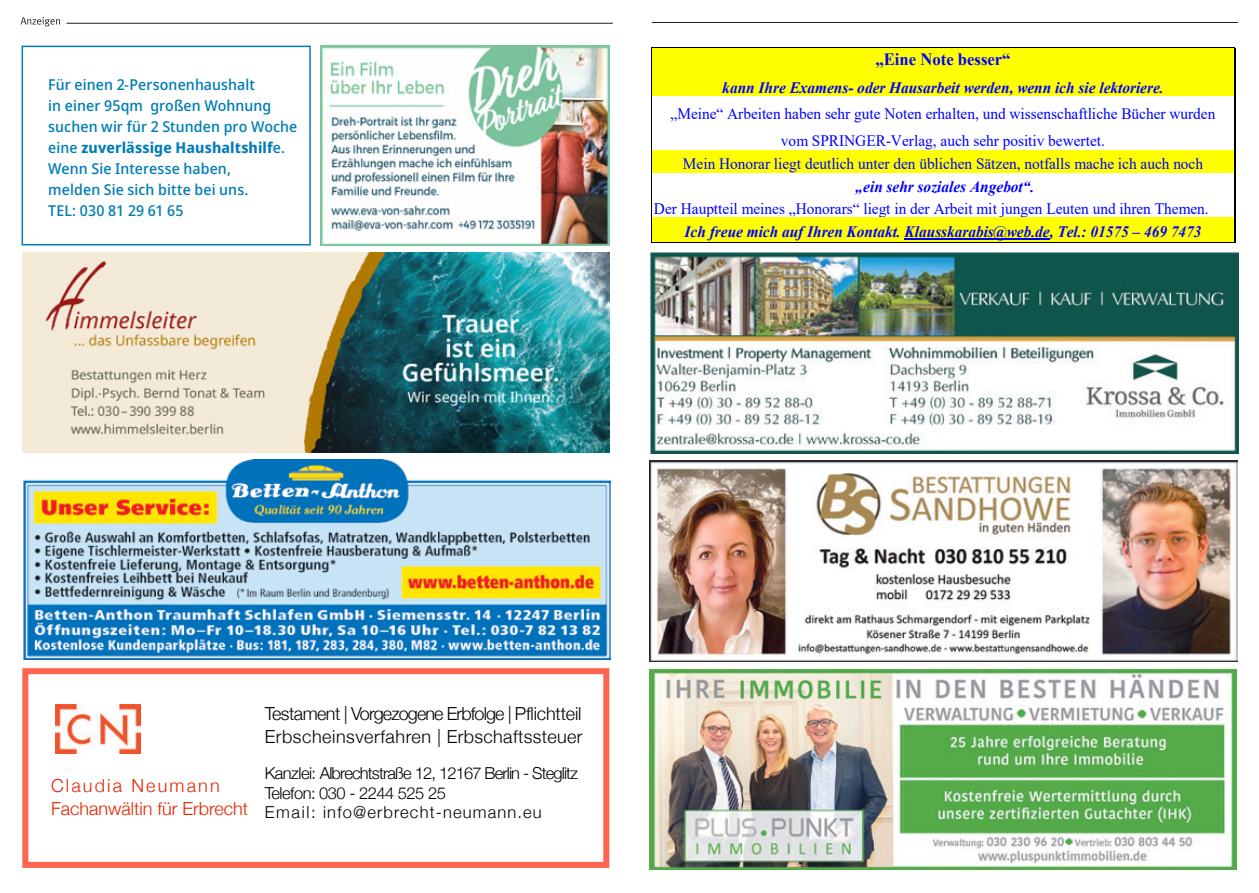
<style>
.page{position:relative;width:1259px;height:893px;background:#fff}
.page>*{position:absolute;margin:0;border:0;box-sizing:border-box;transform-origin:0 0}
.t1{font:300 18px/22.5px "Helvetica Neue";letter-spacing:-.01em;color:#000}
.t2{font:300 18px/22.5px "Helvetica Neue";color:#e32400}
.t3{font:700 17.25px "Times New Roman";color:#00f}
.t4{font:300 16.5px/19.5px "Helvetica Neue";letter-spacing:-.03em;color:#000}
.t5{font:15.9px/26.7px "Times New Roman";color:#00f;text-align:center}
.t6{font:italic 700 15.9px "Times New Roman";color:#00f}
.Fließt{font:500 15px/21px "Noto Sans Display";letter-spacing:.005em;color:#007cb6}
.s1{font-weight:700}
.s2{font-weight:700;font-style:italic}
</style>
<div class="page">
<img style="left:22px;top:252px;width:587px;height:200px">
<div style="left:22px;top:668px;width:587px;height:200px;border:6px solid #ff644e"></div>
<img style="left:55px;top:704px;width:86px;height:50px">
<img style="left:650px;top:252px;width:588px;height:201px">
<img style="left:649px;top:461px;width:588px;height:200px">
<img style="left:649px;top:670px;width:587px;height:200px">
<img style="left:23px;top:460px;width:587px;height:199px">
<hr style="left:67px;top:23px;width:546px;height:1px;background:#231f20">
<svg style="left:21px;top:17px;width:39px;height:9px"></svg>
<hr style="left:652px;top:22px;width:585px;height:1px;background:#231f20">
<img style="left:320px;top:46px;width:289px;height:199px">
<div style="left:652px;top:48px;width:582px;height:21px;background:#ff0"></div>
<hr style="left:652px;top:47px;width:582px;height:1px;background:#000">
<div style="left:652px;top:69px;width:582px;height:27px;background:#ff0"></div>
<div style="left:652px;top:150px;width:582px;height:23px;background:#ff0"></div>
<div style="left:652px;top:218px;width:582px;height:24px;background:#ff0"></div>
<hr style="left:904px;top:239px;width:145px;height:1px;background:#00f">
<hr style="left:652px;top:242px;width:582px;height:1px;background:#000">
<svg style="left:651px;top:47px;width:1px;height:196px"></svg>
<svg style="left:1234px;top:47px;width:1px;height:196px"></svg>
<div style="left:22px;top:46px;width:289px;height:199px;border:2px solid #007cb6"></div>
<p class="Fließt" style="left:48px;top:74px;width:251px">Für einen 2-Personenhaushalt<br>in einer 95qm großen Wohnung suchen wir für 2 Stunden pro Woche eine <span class="s1">zuverlässige Haushaltshilf</span>e.<br>Wenn Sie Interesse haben,<br>melden Sie sich bitte bei uns.</p>
<p class="Fließt" style="left:48px;top:200px;width:137px">TEL: 030 81 29 61 65</p>
<p class="t3" style="left:875px;top:47px;width:137px">„Eine Note besser“</p>
<p class="t5" style="left:670px;top:74px;width:546px"><span class="s2">kann Ihre Examens- oder Hausarbeit werden, wenn ich sie lektoriere.<br></span>„Meine“ Arbeiten haben sehr gute Noten erhalten, und wissenschaftliche Bücher wurden vom SPRINGER-Verlag, auch sehr positiv bewertet.</p>
<p class="t5" style="left:683px;top:149px;width:522px">Mein Honorar liegt deutlich unter den üblichen Sätzen, notfalls mache ich auch noch</p>
<p class="t6" style="left:855px;top:175px;width:180px">„ein sehr soziales Angebot“.</p>
<p class="t5" style="left:654px;top:195px;width:556px">Der Hauptteil meines „Honorars“ liegt in der Arbeit mit jungen Leuten und ihren Themen.</p>
<p class="t6" style="left:684px;top:220px;width:518px">Ich freue mich auf Ihren Kontakt. Klausskarabis@web.de, Tel.: 01575 – 469 7473</p>
<p class="t2" style="left:51px;top:773px;width:199px">Claudia Neumann<br>Fachanwältin für Erbrecht</p>
<p class="t1" style="left:265px;top:701px;width:319px">Testament | Vorgezogene Erbfolge | Pflichtteil<br>Erbscheinsverfahren | Erbschaftssteuer</p>
<p class="t4" style="left:265px;top:762px;width:315px">Kanzlei: Albrechtstraße 12, 12167 Berlin - Steglitz<br>Telefon: 030 - 2244 525 25<br>Email: info@erbrecht-neumann.eu</p>
</div>
